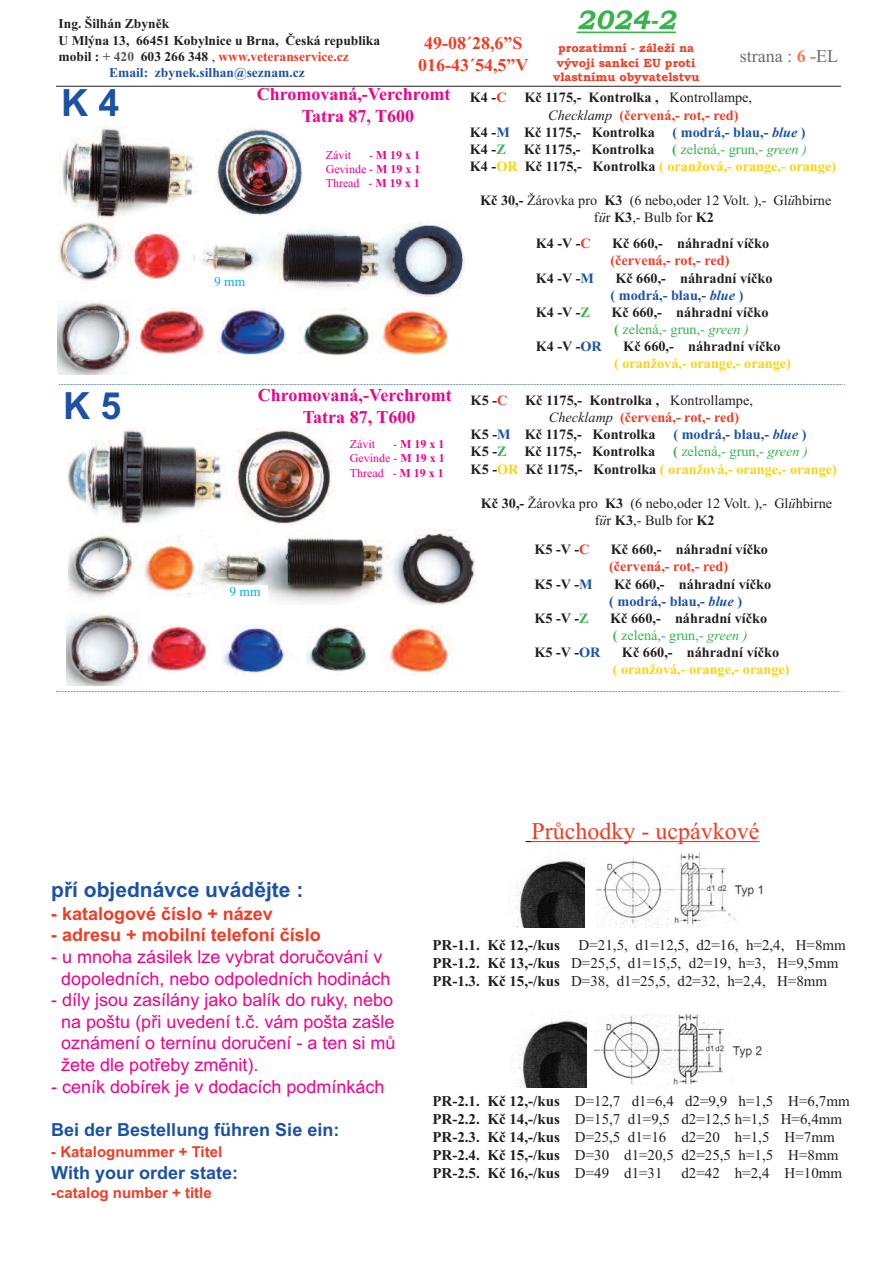
<style>
.page{position:relative;width:893px;height:1263px;background:#fff}
.page>*{position:absolute;margin:0;border:0;box-sizing:border-box;transform-origin:0 0}
.t1{font:700 37.5px "Arial";color:#1c52a4}
.t2{font:italic 700 27px "Bookman Old Style";color:#36b44b}
.t3{font:24px "Times New Roman";color:#ef3c25}
.t4{font:700 21px "Arial";color:#1c52a4}
.t5{font:18px/21.6px "Arial";color:#ed028c;text-align:center}
.t6{font:700 18px/21.6px "Times New Roman";color:#ed028c;text-align:center}
.t7{font:700 18px "Arial";color:#ef3c25}
.t8{font:700 18px "Arial";color:#1c52a4}
.t9{font:700 18px/21.6px "Times New Roman";color:#ef3c25;text-align:center}
.t10{font:18px "Times New Roman";color:#6c6d70}
.t11{font:15px/18px "Times New Roman";color:#231f20}
.t12{font:700 15px "Arial";color:#ef3c25}
.t13{font:700 15px "Times New Roman";color:#231f20}
.t14{font:700 14.25px/17.1px "Times New Roman";color:#231f20}
.t15{font:700 14.25px/17.1px "Times New Roman";color:#fbd40b}
.t16{font:14.25px/17.1px "Times New Roman";color:#231f20;text-align:center}
.t17{font:700 14.25px "Times New Roman";color:#ef3c25}
.t18{font:700 14.25px "Times New Roman";color:#1c52a4}
.t19{font:700 13.5px "Times New Roman";color:#231f20}
.t20{font:700 13.5px "Times New Roman";color:#ef3c25}
.t21{font:700 13.5px "Times New Roman";color:#1c52a4}
.t22{font:13.5px "Times New Roman";color:#00aeef}
.t23{font:12px/14.4px "Times New Roman";color:#ed028c;text-align:justify}
.t24{font:700 12px/14.4px "Bookman Old Style";color:#ef3c25;text-align:center}
.s1{color:#231f20}
.s2{color:#57585a}
.s3{font-weight:400;color:#231f20}
.s4{font-weight:700;color:#f47c56}
.s5{color:#ef3c25}
.s6{font-weight:400}
.s7{font-weight:400;font-style:italic;color:#231f20}
.s8{color:#1c52a4}
.s9{font-style:italic}
.s10{color:#36b44b}
.s11{font-weight:400;color:#36b44b}
.s12{font-weight:400;font-style:italic;color:#36b44b}
.s13{font-weight:700}
.s14{font-style:italic;color:#1c52a4}
</style>
<div class="page">
<hr style="left:56px;top:86px;width:785px;height:1px;background:#231f20">
<img style="left:59px;top:125px;width:137px;height:93px">
<img style="left:59px;top:222px;width:405px;height:74px">
<img style="left:68px;top:528px;width:408px;height:77px">
<img style="left:136px;top:307px;width:313px;height:49px">
<img style="left:148px;top:626px;width:305px;height:49px">
<img style="left:57px;top:301px;width:75px;height:73px">
<svg style="left:59px;top:384px;width:786px;height:1px"></svg>
<div style="left:469px;top:394px;width:371px;height:141px;background:#fff"></div>
<img style="left:67px;top:429px;width:160px;height:97px">
<img style="left:233px;top:427px;width:103px;height:97px">
<img style="left:66px;top:613px;width:75px;height:73px">
<svg style="left:56px;top:691px;width:786px;height:1px"></svg>
<img style="left:215px;top:128px;width:87px;height:87px">
<div style="left:213px;top:275px;width:39px;height:18px;background:#fff"></div>
<div style="left:228px;top:585px;width:40px;height:19px;background:#fff"></div>
<hr style="left:532px;top:841px;width:228px;height:1px;background:#ef3c25">
<img style="left:594px;top:1014px;width:168px;height:71px">
<img style="left:596px;top:854px;width:167px;height:73px">
<img style="left:518px;top:1018px;width:69px;height:70px">
<img style="left:516px;top:851px;width:68px;height:76px">
<hr style="left:576px;top:32px;width:100px;height:1px;background:#36b44b">
<p class="t19" style="left:59px;top:16px;width:112px">Ing. Šilhán Zbyněk</p>
<p class="t19" style="left:59px;top:32px;width:323px">U Mlýna 13, 66451 Kobylnice u Brna, Česká republika</p>
<p class="t20" style="left:59px;top:48px;width:292px"><span class="s1">mobil :</span> <span class="s2">+ 420</span> <span class="s1">603 266 348</span> <span class="s3">,</span> www.veteranservice.cz</p>
<p class="t21" style="left:109px;top:64px;width:197px">Email: zbynek.silhan@seznam.cz</p>
<p class="t9" style="left:418px;top:32px;width:112px">49-08´28,6”S<br>016-43´54,5”V</p>
<h2 class="t2" style="left:576px;top:4px;width:101px">2024-2</h2>
<p class="t24" style="left:553px;top:41px;width:148px">prozatimní - záleží na vývoji sankcí EU proti vlastnímu obyvatelstvu</p>
<p class="t10" style="left:740px;top:46px;width:100px">strana : <span class="s4">6 -</span>EL</p>
<p class="t6" style="left:257px;top:83px;width:195px">Chromovaná,-Verchromt<br>Tatra 87, T600</p>
<h1 class="t1" style="left:61px;top:81px;width:60px">K 4</h1>
<p class="t14" style="left:470px;top:89px;width:38px">K4 -<span class="s5">C</span></p>
<p class="t14" style="left:524px;top:89px;width:229px">Kč 1175,- Kontrolka , <span class="s6">Kontrollampe,</span></p>
<p class="t17" style="left:548px;top:106px;width:192px"><span class="s7">Checklamp</span> (červená,- rot,- red)</p>
<p class="t14" style="left:470px;top:123px;width:186px">K4 -<span class="s8">M</span> Kč 1175,- Kontrolka</p>
<p class="t18" style="left:673px;top:123px;width:134px">( modrá,- blau,- <span class="s9">blue</span> )</p>
<p class="t14" style="left:470px;top:140px;width:186px">K4 -<span class="s10">Z</span> Kč 1175,- Kontrolka</p>
<p class="t15" style="left:470px;top:140px;width:368px;text-indent:202px"><span class="s10">(</span> <span class="s11">zelená,- grun,-</span> <span class="s12">green )<br></span><span class="s1">K4 -</span>OR <span class="s1">Kč 1175,- Kontrolka</span> ( oranžová,- orange,- orange)</p>
<p class="t16" style="left:480px;top:192px;width:353px"><span class="s13">Kč 30,-</span> Žárovka pro <span class="s13">K3</span> (6 nebo,oder 12 Volt. ),- Gl<span class="s9">ü</span>hbirne f<span class="s9">ü</span>r <span class="s13">K3</span>,- Bulb for <span class="s13">K2</span></p>
<p class="t23" style="left:326px;top:147px;width:27px">Závit</p>
<p class="t23" style="left:326px;top:147px;width:96px;text-indent:43px">-<span class="s13">M19x1<br></span>Gevinde - <span class="s13">M 19 x 1<br></span>Thread - <span class="s13">M 19 x 1</span></p>
<p class="t22" style="left:214px;top:273px;width:33px">9 mm</p>
<p class="t14" style="left:536px;top:235px;width:57px">K4 -V -<span class="s5">C</span></p>
<p class="t14" style="left:612px;top:235px;width:159px">Kč 660,- náhradní víčko</p>
<p class="t17" style="left:610px;top:252px;width:120px">(červená,- rot,- red)</p>
<p class="t14" style="left:536px;top:269px;width:60px">K4 -V -<span class="s8">M</span></p>
<p class="t14" style="left:610px;top:269px;width:164px;text-indent:5px">Kč 660,- náhradní víčko <span class="s8">( modrá,- blau,-</span> <span class="s14">blue</span> <span class="s8">)</span></p>
<p class="t14" style="left:536px;top:303px;width:56px">K4 -V -<span class="s10">Z</span></p>
<p class="t14" style="left:611px;top:303px;width:159px">Kč 660,- náhradní víčko <span class="s10">(</span> <span class="s11">zelená,- grun,-</span> <span class="s12">green )</span></p>
<p class="t14" style="left:536px;top:337px;width:68px">K4 -V -<span class="s8">OR</span></p>
<p class="t14" style="left:623px;top:337px;width:159px">Kč 660,- náhradní víčko</p>
<p class="t15" style="left:614px;top:354px;width:178px">( oranžová,- orange,- orange)</p>
<p class="t6" style="left:258px;top:384px;width:195px">Chromovaná,-Verchromt<br>Tatra 87, T600</p>
<h1 class="t1" style="left:63px;top:384px;width:60px">K 5</h1>
<p class="t14" style="left:471px;top:392px;width:38px">K5 -<span class="s5">C</span></p>
<p class="t14" style="left:525px;top:392px;width:229px">Kč 1175,- Kontrolka , <span class="s6">Kontrollampe,</span></p>
<p class="t17" style="left:549px;top:409px;width:192px"><span class="s7">Checklamp</span> (červená,- rot,- red)</p>
<p class="t14" style="left:471px;top:426px;width:337px">K5 -<span class="s8">M</span> Kč 1175,- Kontrolka <span class="s8">( modrá,- blau,-</span> <span class="s14">blue</span> <span class="s8">)</span></p>
<p class="t14" style="left:471px;top:443px;width:38px">K5 -<span class="s10">Z</span></p>
<p class="t14" style="left:524px;top:443px;width:132px">Kč 1175,- Kontrolka</p>
<p class="t23" style="left:350px;top:436px;width:27px">Závit</p>
<p class="t23" style="left:350px;top:436px;width:96px;text-indent:43px">-<span class="s13">M19x1<br></span>Gevinde - <span class="s13">M 19 x 1<br></span>Thread - <span class="s13">M 19 x 1</span></p>
<p class="t15" style="left:471px;top:443px;width:368px;text-indent:202px"><span class="s10">(</span> <span class="s11">zelená,- grun,-</span> <span class="s12">green )<br></span><span class="s1">K5 -</span>OR <span class="s1">Kč 1175,- Kontrolka</span> ( oranžová,- orange,- orange)</p>
<p class="t16" style="left:481px;top:494px;width:353px"><span class="s13">Kč 30,-</span> Žárovka pro <span class="s13">K3</span> (6 nebo,oder 12 Volt. ),- Gl<span class="s9">ü</span>hbirne f<span class="s9">ü</span>r <span class="s13">K3</span>,- Bulb for <span class="s13">K2</span></p>
<p class="t14" style="left:534px;top:541px;width:57px">K5 -V -<span class="s5">C</span></p>
<p class="t14" style="left:611px;top:541px;width:159px">Kč 660,- náhradní víčko</p>
<p class="t17" style="left:609px;top:558px;width:120px">(červená,- rot,- red)</p>
<p class="t14" style="left:534px;top:575px;width:60px">K5 -V -<span class="s8">M</span></p>
<p class="t14" style="left:609px;top:575px;width:164px;text-indent:5px">Kč 660,- náhradní víčko <span class="s8">( modrá,- blau,-</span> <span class="s14">blue</span> <span class="s8">)</span></p>
<p class="t14" style="left:534px;top:609px;width:56px">K5 -V -<span class="s10">Z</span></p>
<p class="t14" style="left:610px;top:609px;width:159px">Kč 660,- náhradní víčko <span class="s10">(</span> <span class="s11">zelená,- grun,-</span> <span class="s12">green )</span></p>
<p class="t14" style="left:534px;top:643px;width:68px">K5 -V -<span class="s8">OR</span></p>
<p class="t14" style="left:622px;top:643px;width:159px">Kč 660,- náhradní víčko</p>
<p class="t15" style="left:613px;top:660px;width:178px">( oranžová,- orange,- orange)</p>
<p class="t22" style="left:229px;top:584px;width:33px">9 mm</p>
<h3 class="t4" style="left:51px;top:877px;width:254px">pří objednávce uvádějte :</h3>
<p class="t7" style="left:51px;top:903px;width:223px">- katalogové číslo + název</p>
<p class="t7" style="left:51px;top:925px;width:271px">- adresu + mobilní telefoní číslo</p>
<p class="t5" style="left:51px;top:946px;width:341px">- u mnoha zásilek lze vybrat doručování v dopoledních, nebo odpoledních hodinách</p>
<p class="t5" style="left:61px;top:989px;width:336px;text-align:left;text-indent:-10px">- díly jsou zasílány jako balík do ruky, nebo na poštu (při uvedení t.č. vám pošta zašle oznámení o ternínu doručení - a ten si mů žete dle potřeby změnit).</p>
<p class="t5" style="left:51px;top:1076px;width:335px">- ceník dobírek je v dodacích podmínkách</p>
<p class="t8" style="left:51px;top:1119px;width:290px">Bei der Bestellung führen Sie ein:</p>
<p class="t12" style="left:51px;top:1143px;width:173px">- Katalognummer + Titel</p>
<p class="t8" style="left:51px;top:1162px;width:188px">With your order state:</p>
<p class="t12" style="left:51px;top:1184px;width:162px">-catalog number + title</p>
<h3 class="t3" style="left:532px;top:817px;width:229px">Průchodky - ucpávkové</h3>
<p class="t13" style="left:432px;top:936px;width:129px">PR-1.1. Kč 12,-/kus</p>
<p class="t11" style="left:432px;top:936px;width:415px;text-indent:146px">D=21,5, d1=12,5, d2=16, h=2,4, H=8mm<br><span class="s13">PR-1.2. Kč 13,-/kus</span> D=25,5, d1=15,5, d2=19, h=3, H=9,5mm<br><span class="s13">PR-1.3. Kč 15,-/kus</span> D=38, d1=25,5, d2=32, h=2,4, H=8mm</p>
<p class="t11" style="left:432px;top:1091px;width:419px"><span class="s13">PR-2.1. Kč 12,-/kus</span> D=12,7 d1=6,4 d2=9,9 h=1,5 H=6,7mm <span class="s13">PR-2.2. Kč 14,-/kus</span> D=15,7 d1=9,5 d2=12,5 h=1,5 H=6,4mm <span class="s13">PR-2.3. Kč 14,-/kus</span> D=25,5 d1=16 d2=20 h=1,5 H=7mm <span class="s13">PR-2.4. Kč 15,-/kus</span> D=30 d1=20,5 d2=25,5 h=1,5 H=8mm <span class="s13">PR-2.5. Kč 16,-/kus</span> D=49 d1=31 d2=42 h=2,4 H=10mm</p>
</div>
